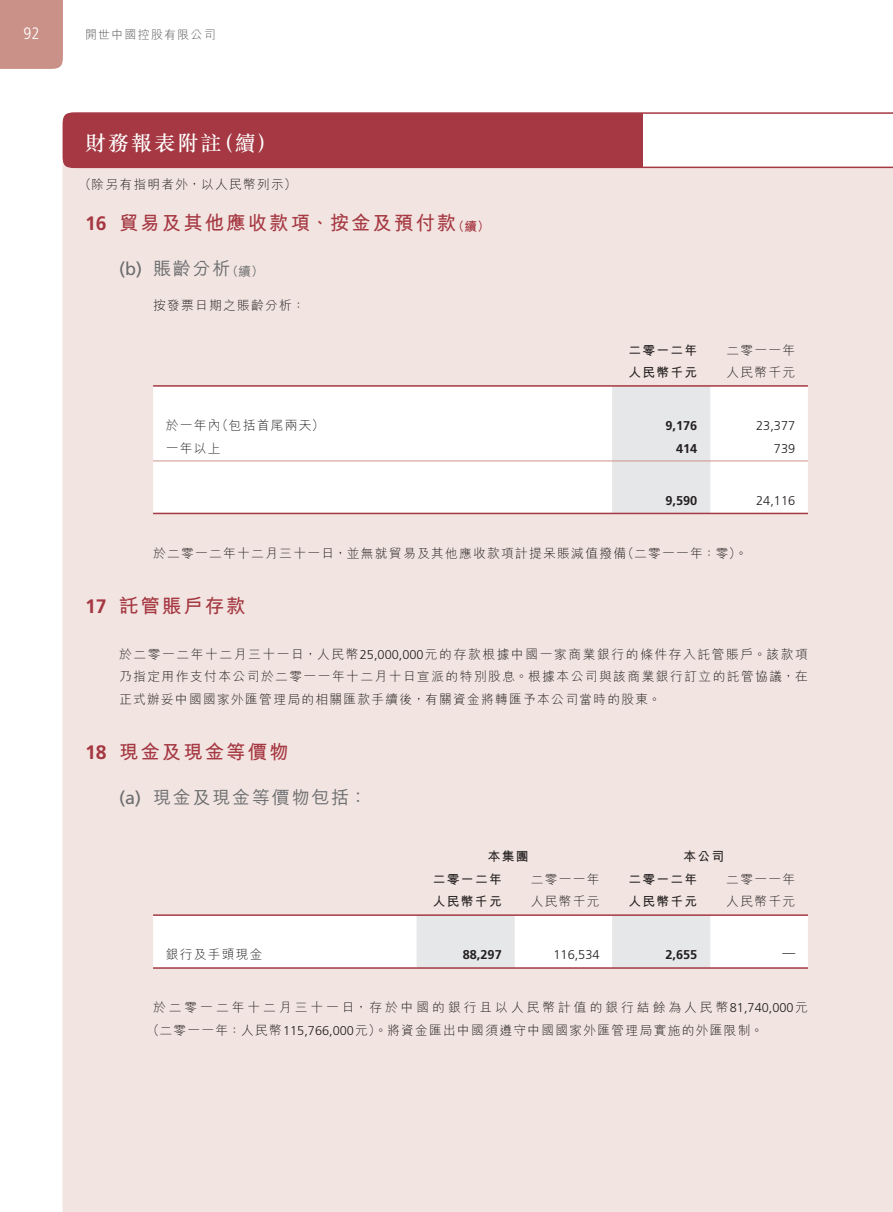
<style>
.page{position:relative;width:893px;height:1212px;background:#fff}
.page>*{position:absolute;margin:0;border:0;box-sizing:border-box;transform-origin:0 0}
.t1{font:500 21px "M Sung HK";letter-spacing:.1em;color:#fff}
.t2{font:700 19.5px "M Hei HK";letter-spacing:.1em;color:#a53842}
.t3{font:500 18px "M Hei HK";letter-spacing:.1em;color:#6c6d70}
.t4{font:300 condensed 16.5px "Frutiger LT Std";color:#fff}
.t5{font:300 12.75px/22.5px "M Hei HK";letter-spacing:.1em;color:#231f20;text-align:justify}
.t6{font:300 12.75px/22.5px "M Hei HK";letter-spacing:.235em;color:#231f20}
.t7{font:700 12.75px "M Hei HK";letter-spacing:.1em;color:#231f20}
.t8{font:700 12.75px "Frutiger LT Std";color:#231f20}
.t9{font:300 12.75px "Frutiger LT Std";color:#231f20}
.t10{font:300 12px "M Hei HK";letter-spacing:.1em;color:#57585a}
.s1{font-family:"Frutiger LT Std"}
.s2{font-size:12.75px}
.s3{font-family:"Frutiger LT Std";font-weight:400}
</style>
<div class="page">
<div style="left:63px;top:168px;width:830px;height:1044px;background:#f2e5e1"></div>
<svg style="left:63px;top:112px;width:830px;height:56px"></svg>
<div style="left:0;top:0;width:63px;height:69px;background:#ca9189"></div>
<svg style="left:153px;top:387px;width:655px;height:126px"></svg>
<div style="left:612px;top:387px;width:98px;height:126px;background:#e6e7e9"></div>
<hr style="left:153px;top:460px;width:655px;height:1px;background:#cb928a">
<hr style="left:153px;top:385px;width:655px;height:2px;background:#a53842">
<hr style="left:153px;top:513px;width:655px;height:1px;background:#a53842">
<svg style="left:153px;top:916px;width:655px;height:51px"></svg>
<hr style="left:153px;top:914px;width:655px;height:2px;background:#a53842">
<hr style="left:153px;top:967px;width:655px;height:2px;background:#a53842">
<p class="t4" style="left:24px;top:26px;width:17px">92</p>
<p class="t10" style="left:85px;top:29px;width:132px">開世中國控股有限公司</p>
<h1 class="t1" style="left:85px;top:135px;width:193px">財務報表附註（續）</h1>
<p class="t5" style="left:79px;top:174px;width:220px">（除另有指明者外，以人民幣列示）</p>
<h2 class="t2" style="left:85px;top:215px;width:406px"><span class="s1">16</span> 貿易及其他應收款項、按金及預付款<span class="s2">（續）</span></h2>
<h3 class="t3" style="left:119px;top:262px;width:146px"><span class="s3">(b)</span> 賬齡分析<span class="s2">（續）</span></h3>
<p class="t5" style="left:153px;top:295px;width:153px">按發票日期之賬齡分析：</p>
<p class="t7" style="left:628px;top:345px;width:70px">二零一二年</p>
<p class="t5" style="left:726px;top:340px;width:70px">二零一一年</p>
<p class="t7" style="left:628px;top:368px;width:70px">人民幣千元</p>
<p class="t5" style="left:726px;top:363px;width:70px">人民幣千元</p>
<p class="t5" style="left:166px;top:416px;width:160px">於一年內（包括首尾兩天）</p>
<p class="t8" style="left:665px;top:420px;width:33px">9,176</p>
<p class="t9" style="left:756px;top:420px;width:40px">23,377</p>
<p class="t5" style="left:166px;top:438px;width:56px">一年以上</p>
<p class="t8" style="left:676px;top:443px;width:23px">414</p>
<p class="t9" style="left:774px;top:443px;width:23px">739</p>
<p class="t8" style="left:665px;top:495px;width:33px">9,590</p>
<p class="t9" style="left:756px;top:495px;width:40px">24,116</p>
<p class="t5" style="left:153px;top:543px;width:596px">於二零一二年十二月三十一日，並無就貿易及其他應收款項計提呆賬減值撥備（二零一一年：零）。</p>
<h2 class="t2" style="left:85px;top:598px;width:162px"><span class="s1">17</span> 託管賬戶存款</h2>
<p class="t5" style="left:119px;top:644px;width:690px">於二零一二年十二月三十一日，人民幣<span class="s1">25,000,000</span>元的存款根據中國一家商業銀行的條件存入託管賬戶。該款項乃指定用作支付本公司於二零一一年十二月十日宣派的特別股息。根據本公司與該商業銀行訂立的託管協議，在正式辦妥中國國家外匯管理局的相關匯款手續後，有關資金將轉匯予本公司當時的股東。</p>
<h2 class="t2" style="left:85px;top:744px;width:205px"><span class="s1">18</span> 現金及現金等價物</h2>
<h3 class="t3" style="left:119px;top:791px;width:250px"><span class="s3">(a)</span> 現金及現金等價物包括：</h3>
<p class="t7" style="left:488px;top:852px;width:42px">本集團</p>
<p class="t7" style="left:683px;top:852px;width:42px">本公司</p>
<p class="t7" style="left:433px;top:874px;width:70px">二零一二年</p>
<p class="t5" style="left:531px;top:869px;width:70px">二零一一年</p>
<p class="t7" style="left:628px;top:874px;width:70px">二零一二年</p>
<p class="t5" style="left:726px;top:869px;width:70px">二零一一年</p>
<p class="t7" style="left:433px;top:897px;width:70px">人民幣千元</p>
<p class="t5" style="left:531px;top:892px;width:70px">人民幣千元</p>
<p class="t7" style="left:628px;top:897px;width:70px">人民幣千元</p>
<p class="t5" style="left:726px;top:892px;width:70px">人民幣千元</p>
<p class="t5" style="left:166px;top:945px;width:98px">銀行及手頭現金</p>
<p class="t8" style="left:463px;top:950px;width:40px">88,297</p>
<p class="t9" style="left:553px;top:950px;width:48px">116,534</p>
<p class="t8" style="left:665px;top:950px;width:33px">2,655</p>
<p class="t9" style="left:782px;top:948px;width:14px">—</p>
<p class="t6" style="left:147px;top:998px;width:663px;text-indent:6px">於二零一二年十二月三十一日，存於中國的銀行且以人民幣計值的銀行結餘為人民幣<span class="s1">81,740,000</span>元（二零一一年：人民幣<span class="s1">115,766,000</span>元）。將資金匯出中國須遵守中國國家外匯管理局實施的外匯限制。</p>
</div>
